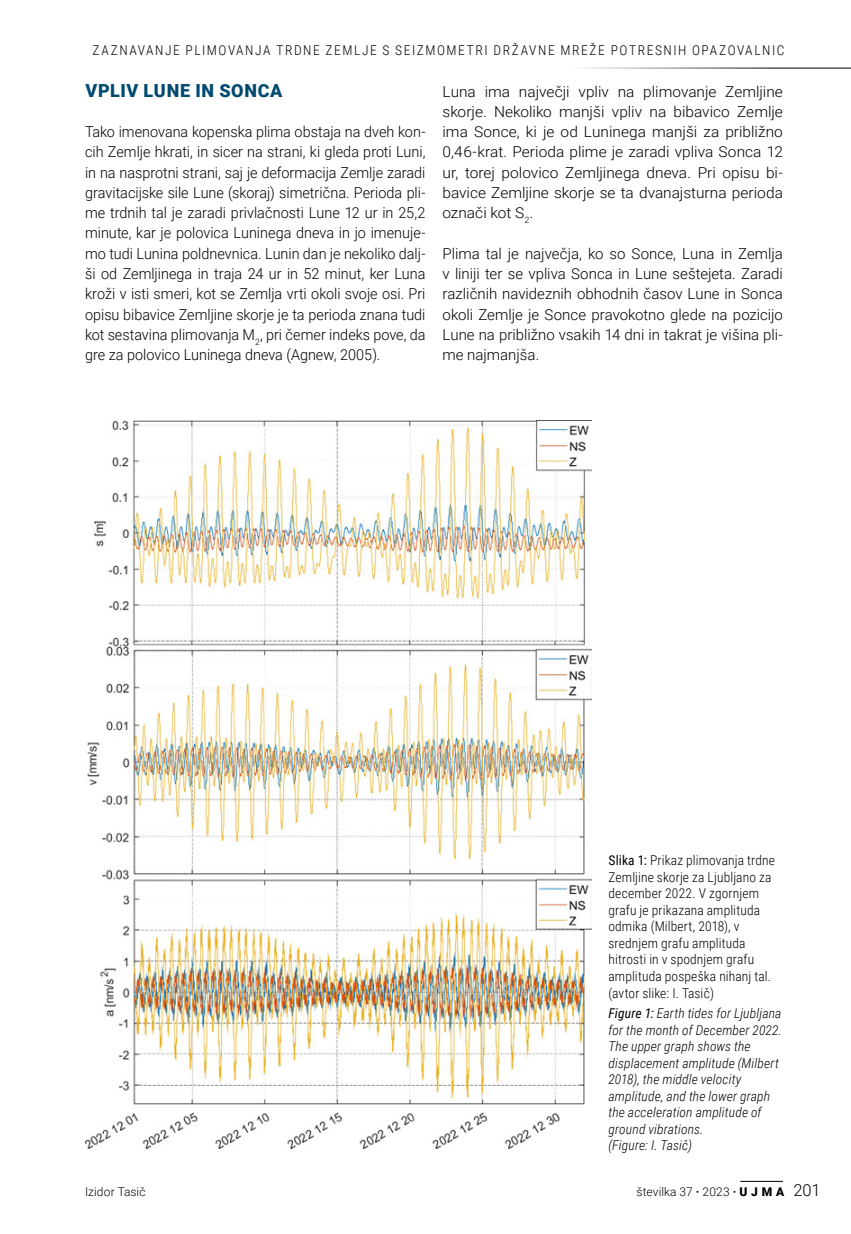
<style>
.page{position:relative;width:851px;height:1234px;background:#fff}
.page>*{position:absolute;margin:0;border:0;box-sizing:border-box;transform-origin:0 0}
._01_Naslov_Mo__12_bl{font:900 18px "Roboto";letter-spacing:.04em;color:#004a6f}
._00_normal_10pt_SLO{font:300 15px/20.2px "Roboto";color:#000;text-align:justify;scale:.96 1}
._00_normal_10pt_SLO-2{font:300 15px/20.2px "Roboto";color:#000;text-align:justify}
._06_podpis_pod_sliko{font:300 13.5px/16.5px "Roboto Condensed";letter-spacing:.015em;color:#000}
._06_podpis_pod_sliko-2{font:italic 300 13.5px/16.5px "Roboto Condensed";letter-spacing:.01em;color:#000}
._06_podpis_pod_sliko-3{font:300 13.5px "Roboto Condensed";letter-spacing:.115em;color:#000}
.t1{font:300 12px "Roboto";letter-spacing:.005em;color:#000}
.s1{font-weight:400}
.s2{font-weight:700}
.s3{font-weight:900}
.s4{font-size:16.5px}
</style>
<div class="page">
<img style="left:85px;top:421px;width:506px;height:727px">
<hr style="left:566px;top:68px;width:284px;height:1px;background:#000">
<hr style="left:740px;top:1180px;width:42px;height:1px;background:#000">
<p class="_06_podpis_pod_sliko-3" style="left:93px;top:41px;width:693px">ZAZNAVANJE PLIMOVANJA TRDNE ZEMLJE S SEIZMOMETRI DRŽAVNE MREŽE POTRESNIH OPAZOVALNIC</p>
<p class="_01_Naslov_Mo__12_bl" style="left:85px;top:78px;width:198px">VPLIV LUNE IN SONCA</p>
<p class="_00_normal_10pt_SLO" style="left:85px;top:121px;width:356px">Tako imenovana kopenska plima obstaja na dveh kon&shy;cih Zemlje hkrati, in sicer na strani, ki gleda proti Luni, in na nasprotni strani, saj je deformacija Zemlje zaradi gravitacijske sile Lune (skoraj) simetrična. Perioda pli&shy;me trdnih tal je zaradi privlačnosti Lune 12 ur in 25,2 minute, kar je polovica Luninega dneva in jo imenuje&shy;mo tudi Lunina poldnevnica. Lunin dan je nekoliko dalj&shy;ši od Zemljinega in traja 24 ur in 52 minut, ker Luna kroži v isti smeri, kot se Zemlja vrti okoli svoje osi. Pri opisu bibavice Zemljine skorje je ta perioda znana tudi kot sestavina plimovanja M<sub>2</sub>, pri čemer indeks pove, da gre za polovico Luninega dneva (Agnew, 2005).</p>
<p class="_00_normal_10pt_SLO-2" style="left:442px;top:81px;width:342px">Luna ima največji vpliv na plimovanje Zemljine skorje. Nekoliko manjši vpliv na bibavico Zemlje ima Sonce, ki je od Luninega manjši za približno 0,46-krat. Perioda plime je zaradi vpliva Sonca 12 ur, torej polovico Zemljinega dneva. Pri opisu bi&shy;bavice Zemljine skorje se ta dvanajsturna perioda označi kot S<sub>2</sub>.</p>
<p class="_00_normal_10pt_SLO-2" style="left:442px;top:243px;width:342px">Plima tal je največja, ko so Sonce, Luna in Zemlja v liniji ter se vpliva Sonca in Lune seštejeta. Zaradi različnih navideznih obhodnih časov Lune in Sonca okoli Zemlje je Sonce pravokotno glede na pozicijo Lune na približno vsakih 14 dni in takrat je višina pli&shy;me najmanjša.</p>
<p class="t1" style="left:85px;top:1183px;width:62px">Izidor Tasič</p>
<p class="_06_podpis_pod_sliko" style="left:608px;top:851px;width:168px"><span class="s1">Slika 1:</span> Prikaz plimovanja trdne<br>Zemljine skorje za Ljubljano za december 2022. V zgornjem grafu je prikazana amplituda odmika (Milbert, 2018), v srednjem grafu amplituda hitrosti in v spodnjem grafu amplituda pospeška nihanj tal. (avtor slike: I. Tasič)</p>
<p class="_06_podpis_pod_sliko-2" style="left:608px;top:1004px;width:175px"><span class="s1">Figure 1:</span> Earth tides for Ljubljana for the month of December 2022.<br>The upper graph shows the displacement amplitude (Milbert<br>2018), the middle velocity amplitude, and the lower graph the acceleration amplitude of ground vibrations.<br>(Figure: I. Tasič)</p>
<p class="t1" style="left:636px;top:1183px;width:186px">številka 37 <span class="s2">·</span> 2023 <span class="s2">·</span> <span class="s3">U J M A</span> <span class="s4">201</span></p>
</div>
